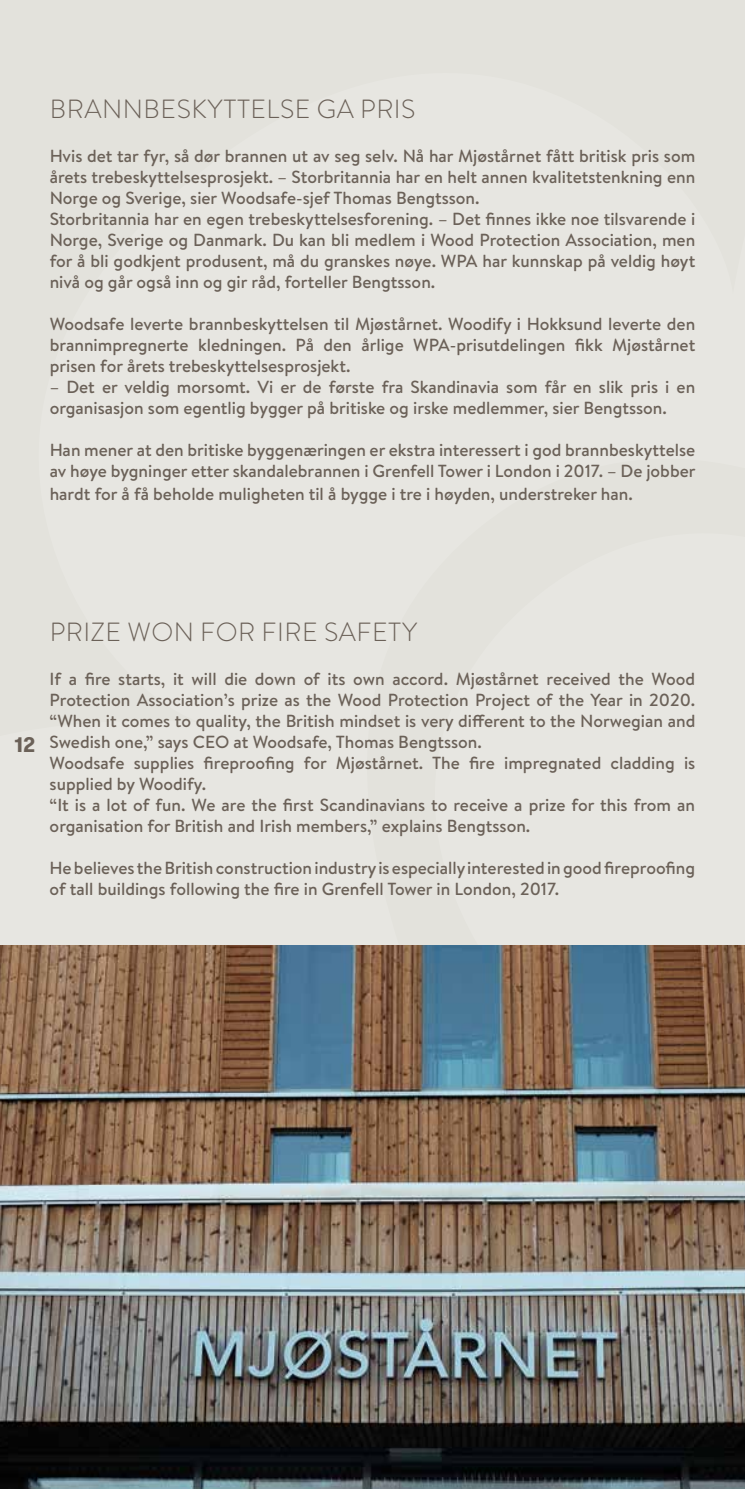
<style>
.page{position:relative;width:745px;height:1489px;background:#fff}
.page>*{position:absolute;margin:0;border:0;box-sizing:border-box;transform-origin:0 0}
.t1{font:300 26.25px "Brandon Grotesque";letter-spacing:.02em;color:#6b6158}
.t2{font:700 21px "GT Walsheim";color:#6b6158}
.t3{font:500 17.5px/21px "Brandon Text";color:#6b6158}
</style>
<div class="page">
<div style="left:0;top:0;width:744px;height:945px;background:#e3e2dc"></div>
<div style="left:56px;top:253px;width:688px;height:692px;background:#e7e6e1"></div>
<img style="left:0;top:945px;width:744px;height:543px">
<h1 class="t1" style="left:50px;top:91px;width:367px">BRANNBESKYTTELSE GA PRIS</h1>
<p class="t3" style="left:50px;top:145px;width:646px">Hvis det tar fyr, så dør brannen ut av seg selv. Nå har Mjøstårnet fått britisk pris som årets trebeskyttelsesprosjekt. – Storbritannia har en helt annen kvalitetstenkning enn Norge og Sverige, sier Woodsafe-sjef Thomas Bengtsson.<br>Storbritannia har en egen trebeskyttelsesforening. – Det finnes ikke noe tilsvarende i Norge, Sverige og Danmark. Du kan bli medlem i Wood Protection Association, men for å bli godkjent produsent, må du granskes nøye. WPA har kunnskap på veldig høyt nivå og går også inn og gir råd, forteller Bengtsson.</p>
<p class="t3" style="left:50px;top:313px;width:646px;text-align:justify">Woodsafe leverte brannbeskyttelsen til Mjøstårnet. Woodify i Hokksund leverte den brannimpregnerte kledningen. På den årlige WPA-prisutdelingen fikk Mjøstårnet prisen for årets trebeskyttelsesprosjekt.</p>
<p class="t3" style="left:50px;top:376px;width:646px">– Det er veldig morsomt. Vi er de første fra Skandinavia som får en slik pris i en organisasjon som egentlig bygger på britiske og irske medlemmer, sier Bengtsson.</p>
<p class="t3" style="left:50px;top:439px;width:647px">Han mener at den britiske byggenæringen er ekstra interessert i god brannbeskyttelse av høye bygninger etter skandalebrannen i Grenfell Tower i London i 2017. – De jobber</p>
<p class="t3" style="left:50px;top:483px;width:584px">hardt for å få beholde muligheten til å bygge i tre i høyden, understreker han.</p>
<p class="t2" style="left:14px;top:731px;width:22px">12</p>
<h1 class="t1" style="left:50px;top:614px;width:368px">PRIZE WON FOR FIRE SAFETY</h1>
<p class="t3" style="left:50px;top:668px;width:646px">If a fire starts, it will die down of its own accord. Mjøstårnet received the Wood Protection Association’s prize as the Wood Protection Project of the Year in 2020. “When it comes to quality, the British mindset is very different to the Norwegian and Swedish one,” says CEO at Woodsafe, Thomas Bengtsson.<br>Woodsafe supplies fireproofing for Mjøstårnet. The fire impregnated cladding is supplied by Woodify.<br>“It is a lot of fun. We are the first Scandinavians to receive a prize for this from an organisation for British and Irish members,” explains Bengtsson.</p>
<p class="t3" style="left:50px;top:857px;width:646px">He believes the British construction industry is especially interested in good fireproofing of tall buildings following the fire in Grenfell Tower in London, 2017.</p>
</div>
